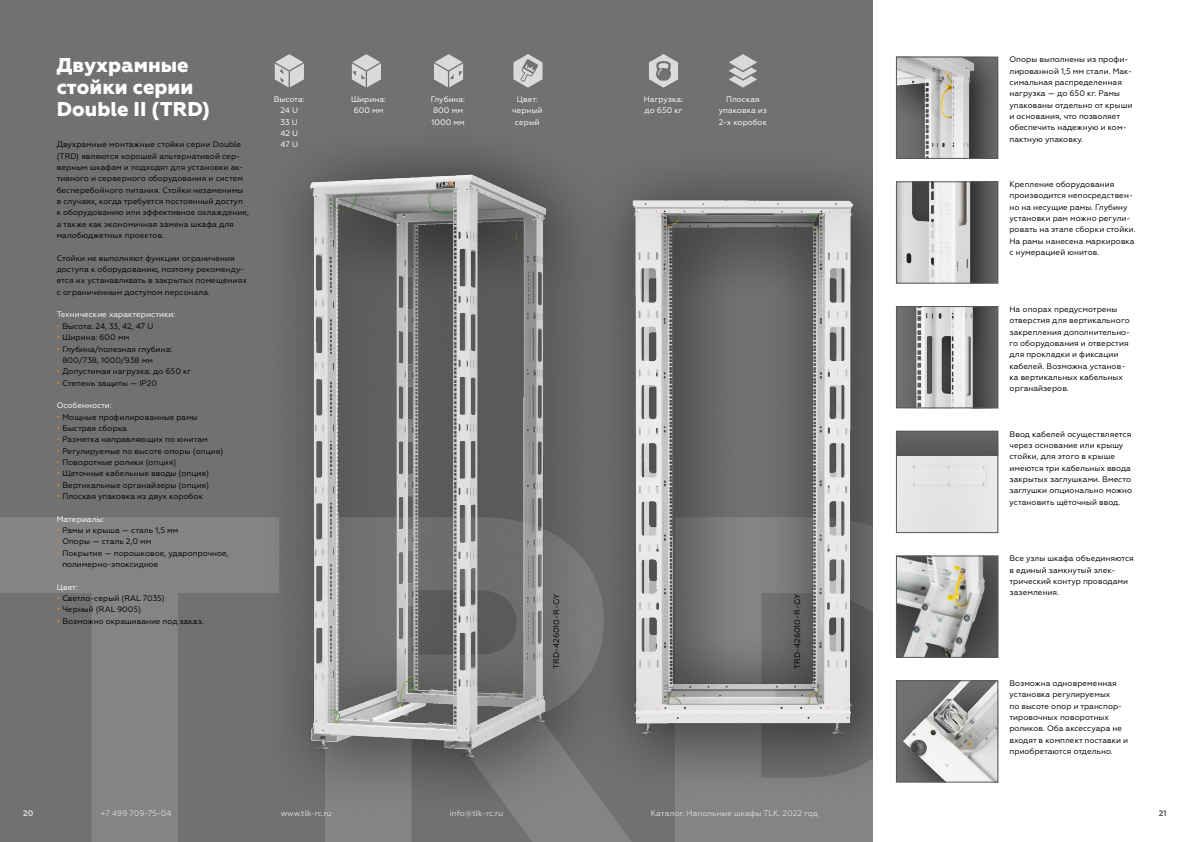
<style>
.page{position:relative;width:1191px;height:842px;background:#717172}
.page>*{position:absolute;margin:0;border:0;box-sizing:border-box;transform-origin:0 0}
.t1{font:800 20px/22px "Geometria";color:#fff}
.t2{font:8px/11.3px "Geometria";color:#000}
.t3{font:8px/11.3px "Geometria";color:#fff;text-align:center}
.t4{font:8px "Geometria";color:#dadada}
.t5{font:700 8px "Geometria";color:#dadada}
.t6{font:700 8px "Geometria";color:#575756}
.s1{color:#f18a00}
</style>
<div class="page">
<img style="left:292px;top:152px;width:287px;height:635px">
<svg style="left:351px;top:54px;width:30px;height:34px"></svg>
<svg style="left:434px;top:54px;width:29px;height:34px"></svg>
<svg style="left:649px;top:54px;width:29px;height:34px"></svg>
<svg style="left:274px;top:54px;width:30px;height:34px"></svg>
<svg style="left:729px;top:54px;width:28px;height:34px"></svg>
<svg style="left:513px;top:54px;width:30px;height:34px"></svg>
<img style="left:609px;top:176px;width:264px;height:592px">
<div style="left:873px;top:0;width:318px;height:842px;background:#fff"></div>
<img style="left:898px;top:59px;width:98px;height:98px">
<div style="left:896px;top:57px;width:102px;height:102px;border:1px solid #575756"></div>
<img style="left:898px;top:308px;width:98px;height:98px">
<div style="left:896px;top:306px;width:102px;height:102px;border:1px solid #575756"></div>
<img style="left:898px;top:183px;width:98px;height:98px">
<div style="left:896px;top:181px;width:102px;height:102px;border:1px solid #575756"></div>
<img style="left:898px;top:433px;width:98px;height:98px">
<div style="left:896px;top:431px;width:102px;height:102px;border:1px solid #575756"></div>
<img style="left:898px;top:682px;width:98px;height:98px">
<div style="left:896px;top:680px;width:102px;height:102px;border:1px solid #575756"></div>
<img style="left:898px;top:558px;width:98px;height:98px">
<div style="left:896px;top:556px;width:102px;height:102px;border:1px solid #575756"></div>
<h1 class="t1" style="left:57px;top:55px;width:155px">Двухрамные стойки серии<br>Double II (TRD)</h1>
<p class="t2" style="left:57px;top:139px;width:194px">Двухрамные монтажные стойки серии Double (TRD) являются хорошей альтернативой сер&shy;верным шкафам и подходят для установки ак&shy;тивного и серверного оборудования и систем бесперебойного питания. Стойки незаменимы в случаях, когда требуется постоянный доступ к оборудованию или эффективное охлаждение, а также как экономичная замена шкафа для малобюджетных проектов.</p>
<p class="t2" style="left:57px;top:252px;width:192px">Стойки не выполняют функции ограничения доступа к оборудованию, поэтому рекоменду&shy;ется их устанавливать в закрытых помещениях с ограниченным доступом персонала.</p>
<p class="t3" style="left:57px;top:309px;width:120px">Технические характеристики:</p>
<p class="t2" style="left:57px;top:320px;width:98px"><span class="s1">•</span> Высота: 24, 33, 42, 47 U</p>
<p class="t2" style="left:57px;top:332px;width:74px"><span class="s1">•</span> Ширина: 600 мм</p>
<p class="t2" style="left:62px;top:343px;width:111px;text-indent:-6px"><span class="s1">•</span> Глубина/полезная глубина:<br>800/738, 1000/938 мм</p>
<p class="t2" style="left:57px;top:366px;width:136px"><span class="s1">•</span> Допустимая нагрузка: до 650 кг</p>
<p class="t2" style="left:57px;top:377px;width:102px"><span class="s1">•</span> Степень защиты — IP20</p>
<p class="t3" style="left:57px;top:400px;width:57px">Особенности:</p>
<p class="t2" style="left:57px;top:411px;width:143px"><span class="s1">•</span> Мощные профилированные рамы</p>
<p class="t2" style="left:57px;top:422px;width:72px"><span class="s1">•</span> Быстрая сборка</p>
<p class="t2" style="left:57px;top:434px;width:153px"><span class="s1">•</span> Разметка направляющих по юнитам</p>
<p class="t2" style="left:57px;top:445px;width:168px"><span class="s1">•</span> Регулируемые по высоте опоры (опция)</p>
<p class="t2" style="left:57px;top:456px;width:121px"><span class="s1">•</span> Поворотные ролики (опция)</p>
<p class="t2" style="left:57px;top:468px;width:154px"><span class="s1">•</span> Щеточные кабельные вводы (опция)</p>
<p class="t2" style="left:57px;top:479px;width:154px"><span class="s1">•</span> Вертикальные органайзеры (опция)</p>
<p class="t2" style="left:57px;top:490px;width:148px"><span class="s1">•</span> Плоская упаковка из двух коробок</p>
<p class="t3" style="left:57px;top:513px;width:49px">Материалы:</p>
<p class="t2" style="left:57px;top:524px;width:123px"><span class="s1">•</span> Рамы и крыша — сталь 1,5 мм</p>
<p class="t2" style="left:57px;top:536px;width:96px"><span class="s1">•</span> Опоры — сталь 2,0 мм</p>
<p class="t2" style="left:62px;top:547px;width:168px;text-indent:-6px"><span class="s1">•</span> Покрытие — порошковое, ударопрочное, полимерно-эпоксидное</p>
<p class="t3" style="left:57px;top:581px;width:23px">Цвет:</p>
<p class="t2" style="left:57px;top:592px;width:109px"><span class="s1">•</span> Светло-серый (RAL 7035)</p>
<p class="t2" style="left:57px;top:604px;width:86px"><span class="s1">•</span> Черный (RAL 9005)</p>
<p class="t2" style="left:57px;top:615px;width:148px"><span class="s1">•</span> Возможно окрашивание под заказ.</p>
<p class="t3" style="left:351px;top:94px;width:37px">Ширина:<br>600 мм</p>
<p class="t3" style="left:431px;top:94px;width:36px;text-align:left">Глубина:<br>800 мм<br>1000 мм</p>
<p class="t3" style="left:644px;top:94px;width:41px;text-align:left">Нагрузка: до 650 кг</p>
<p class="t3" style="left:274px;top:94px;width:33px">Высота:<br>24 U<br>33 U<br>42 U<br>47 U</p>
<p class="t3" style="left:718px;top:94px;width:50px">Плоская упаковка из<br>2-х коробок</p>
<p class="t3" style="left:512px;top:94px;width:32px">Цвет: черный серый</p>
<p class="t2" style="left:551px;top:669px;width:77px;rotate:-90deg">TRD-426010- R- GY</p>
<p class="t2" style="left:791px;top:669px;width:77px;rotate:-90deg">TRD-426010- R- GY</p>
<p class="t5" style="left:23px;top:809px;width:12px">20</p>
<p class="t4" style="left:101px;top:809px;width:72px">+7 499 709-75-04</p>
<p class="t4" style="left:281px;top:809px;width:53px">www.tlk-rc.ru</p>
<p class="t4" style="left:450px;top:809px;width:55px">info@tlk-rc.ru</p>
<p class="t4" style="left:651px;top:809px;width:168px">Каталог. Напольные шкафы TLK. 2022 год</p>
<p class="t2" style="left:1009px;top:54px;width:124px">Опоры выполнены из профи&shy;лированной 1,5 мм стали. Мак&shy;симальная распределенная нагрузка — до 650 кг. Рамы упакованы отдельно от крыши и основания, что позволяет обеспечить надежную и ком&shy;пактную упаковку.</p>
<p class="t2" style="left:1009px;top:179px;width:128px">Крепление оборудования производится непосредствен&shy;но на несущие рамы. Глубину установки рам можно регули&shy;ровать на этапе сборки стойки.<br>На рамы нанесена маркировка с нумерацией юнитов.</p>
<p class="t2" style="left:1009px;top:303px;width:122px">На опорах предусмотрены отверстия для вертикального закрепления дополнительно&shy;го оборудования и отверстия для прокладки и фиксации кабелей. Возможна установ&shy;ка вертикальных кабельных органайзеров.</p>
<p class="t2" style="left:1009px;top:428px;width:124px">Ввод кабелей осуществляется через основание или крышу стойки, для этого в крыше имеются три кабельных ввода закрытых заглушками. Вместо заглушки опционально можно установить щёточный ввод.</p>
<p class="t2" style="left:1009px;top:553px;width:126px">Все узлы шкафа объединяются в единый замкнутый элек&shy;трический контур проводами заземления.</p>
<p class="t2" style="left:1009px;top:677px;width:120px">Возможна одновременная установка регулируемых<br>по высоте опор и транспор&shy;тировочных поворотных роликов. Оба аксессуара не входят в комплект поставки и приобретаются отдельно.</p>
<p class="t6" style="left:1158px;top:809px;width:9px">21</p>
</div>
